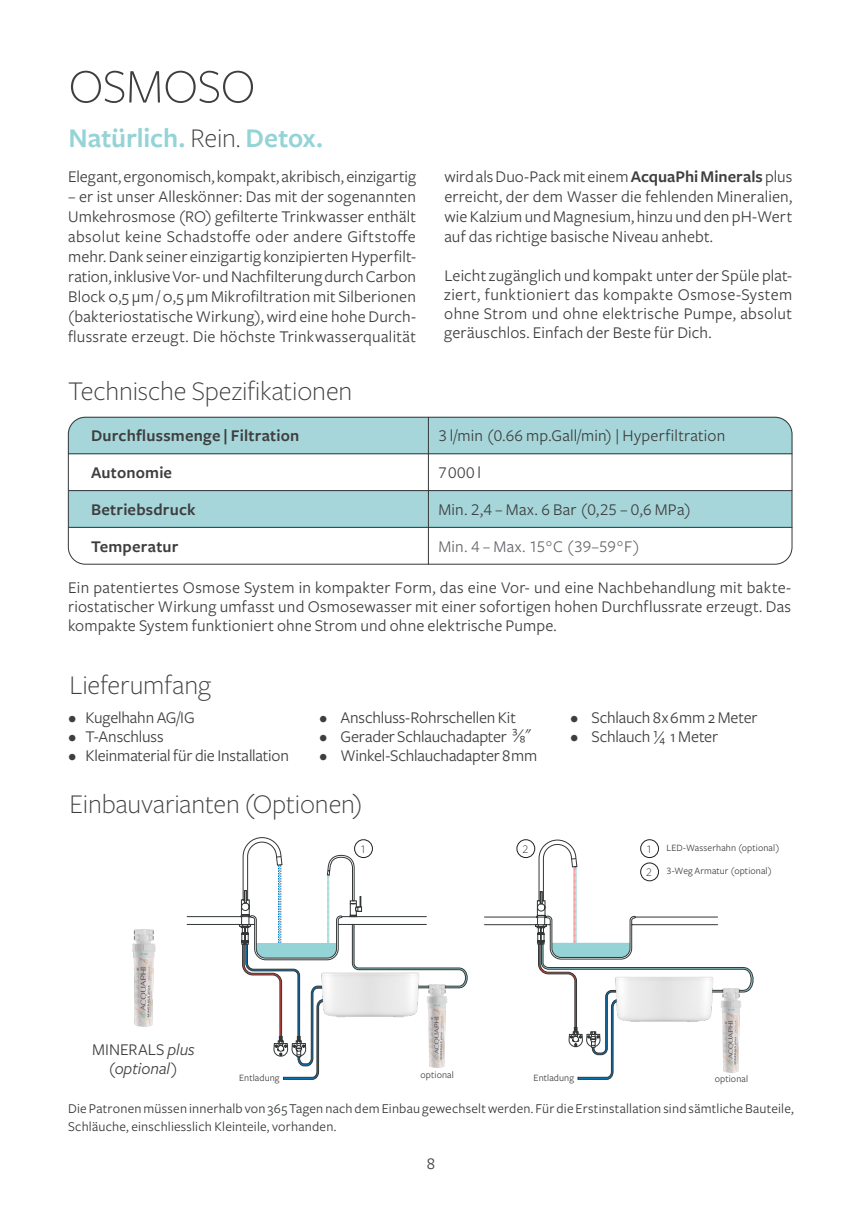
<style>
.page{position:relative;width:862px;height:1214px;background:#fff}
.page>*{position:absolute;margin:0;border:0;box-sizing:border-box;transform-origin:0 0}
.t1{font:300 50px "Freight Sans Pro";letter-spacing:-.01em;color:#3e3e3f}
.t2{font:300 28px "Freight Sans Pro";letter-spacing:-.005em;color:#3e3e3f}
.t3{font:600 28px "Freight Sans Pro";letter-spacing:-.005em;color:#94d3d6}
.t4{font:17px/20px "Freight Sans Pro";letter-spacing:.005em;color:#3e3e3f;text-align:justify}
.t5{font:600 17px "Freight Sans Pro";letter-spacing:.01em;color:#3e3e3f}
.t6{font:17px "Freight Sans Pro";letter-spacing:.005em;color:#64666a}
.t7{font:italic 17px/19px "Freight Sans Pro";color:#3e3e3f;text-align:center}
.t8{font:14px/18px "Freight Sans Pro";letter-spacing:.015em;color:#333638}
.t9{font:300 12px/23.2px "Freight Sans Pro";color:#231f20}
.t10{font:10px "Freight Sans Pro";letter-spacing:.01em;color:#3e3e3f}
.s1{font-weight:300;color:#3e3e3f}
.s2{font-weight:600}
.s3{color:#333638}
.s4{font-style:normal}
</style>
<div class="page">
<div style="left:68px;top:416px;width:725px;height:38px;background:#a6d6d9"></div>
<div style="left:70px;top:491px;width:720px;height:36px;background:#a6d6d9"></div>
<div style="left:68px;top:417px;width:724px;height:147px;border:1px solid #333638;border-radius:17px"></div>
<hr style="left:68px;top:453px;width:724px;height:1px;background:#333638">
<hr style="left:68px;top:490px;width:724px;height:1px;background:#333638">
<hr style="left:68px;top:527px;width:724px;height:1px;background:#333638">
<hr style="left:428px;top:417px;width:1px;height:147px;background:#333638">
<img style="left:132px;top:929px;width:24px;height:98px">
<svg style="left:484px;top:839px;width:175px;height:90px"></svg>
<svg style="left:537px;top:866px;width:217px;height:213px"></svg>
<svg style="left:186px;top:837px;width:187px;height:108px"></svg>
<svg style="left:242px;top:854px;width:226px;height:225px"></svg>
<img style="left:321px;top:969px;width:99px;height:50px">
<img style="left:425px;top:975px;width:30px;height:94px">
<img style="left:719px;top:979px;width:30px;height:95px">
<img style="left:615px;top:973px;width:99px;height:51px">
<h1 class="t1" style="left:68px;top:53px;width:188px">OSMOSO</h1>
<h2 class="t3" style="left:68px;top:118px;width:256px">Natürlich. <span class="s1">Rein.</span> Detox.</h2>
<p class="t4" style="left:68px;top:166px;width:349px">Elegant, ergonomisch, kompakt, akribisch, einzigartig</p>
<p class="t4" style="left:68px;top:186px;width:349px">– er ist unser Alleskönner: Das mit der sogenannten Umkehrosmose (RO) gefilterte Trinkwasser enthält absolut keine Schadstoffe oder andere Giftstoffe mehr. Dank seiner einzigartig konzipierten Hyperfilt&shy;ration, inklusive Vor- und Nachfilterung durch Carbon Block 0,5 µm / 0,5 µm Mikrofiltration mit Silberionen (bakteriostatische Wirkung), wird eine hohe Durch&shy;flussrate erzeugt. Die höchste Trinkwasserqualität</p>
<h2 class="t2" style="left:68px;top:372px;width:286px">Technische Spezifikationen</h2>
<p class="t4" style="left:444px;top:166px;width:349px">wird als Duo-Pack mit einem <span class="s2">AcquaPhi Minerals</span> plus erreicht, der dem Wasser die fehlenden Mineralien, wie Kalzium und Magnesium, hinzu und den pH-Wert auf das richtige basische Niveau anhebt.</p>
<p class="t4" style="left:444px;top:265px;width:349px;line-height:19px">Leicht zugänglich und kompakt unter der Spüle plat&shy;ziert, funktioniert das kompakte Osmose-System ohne Strom und ohne elektrische Pumpe, absolut geräuschlos. Einfach der Beste für Dich.</p>
<p class="t5" style="left:91px;top:424px;width:210px">Durchflussmenge | Filtration</p>
<p class="t4" style="left:438px;top:425px;width:288px">3 l/min (0.66 mp.Gall/min) | Hyperfiltration</p>
<p class="t5" style="left:91px;top:461px;width:83px">Autonomie</p>
<p class="t4" style="left:438px;top:462px;width:44px">7 000 l</p>
<p class="t5" style="left:91px;top:498px;width:106px">Betriebsdruck</p>
<p class="t4" style="left:438px;top:498px;width:255px">Min. 2,4 – Max. 6 Bar (0,25 – 0,6 MPa)</p>
<p class="t5" style="left:91px;top:535px;width:89px">Temperatur</p>
<p class="t6" style="left:438px;top:535px;width:204px">Min. 4 – Max. 15°C (39–59°F)</p>
<p class="t4" style="left:68px;top:577px;width:725px;line-height:19px">Ein patentiertes Osmose System in kompakter Form, das eine Vor- und eine Nachbehandlung mit bakte&shy;riostatischer Wirkung umfasst und Osmosewasser mit einer sofortigen hohen Durchflussrate erzeugt. Das kompakte System funktioniert ohne Strom und ohne elektrische Pumpe.</p>
<h2 class="t2" style="left:70px;top:666px;width:143px">Lieferumfang</h2>
<p class="t4" style="left:68px;top:706px;width:128px">• Kugelhahn AG/IG</p>
<p class="t4" style="left:68px;top:725px;width:97px">• T-Anschluss</p>
<p class="t4" style="left:68px;top:744px;width:222px">• Kleinmaterial für die Installation</p>
<p class="t4" style="left:319px;top:706px;width:198px">• Anschluss-Rohrschellen Kit</p>
<p class="t4" style="left:319px;top:725px;width:213px">• Gerader Schlauchadapter <span class="s3">3/8"</span></p>
<p class="t4" style="left:319px;top:744px;width:219px">• Winkel-Schlauchadapter 8 mm</p>
<h2 class="t2" style="left:70px;top:785px;width:294px">Einbauvarianten (Optionen)</h2>
<p class="t4" style="left:570px;top:706px;width:189px">• Schlauch 8 x 6 mm 2 Meter</p>
<p class="t4" style="left:570px;top:725px;width:149px">• Schlauch <span class="s3">1/4</span> 1 Meter</p>
<p class="t9" style="left:360px;top:836px;width:7px">1</p>
<p class="t9" style="left:522px;top:836px;width:7px">2</p>
<p class="t9" style="left:646px;top:836px;width:7px">1<br>2</p>
<p class="t10" style="left:666px;top:840px;width:115px">LED-Wasserhahn (optional)</p>
<p class="t10" style="left:666px;top:864px;width:108px">3-Weg Armatur (optional)</p>
<p class="t7" style="left:92px;top:1039px;width:104px"><span class="s4">MINERALS</span> plus (optional)</p>
<p class="t10" style="left:420px;top:1067px;width:35px">optional</p>
<p class="t10" style="left:239px;top:1070px;width:42px">Entladung</p>
<p class="t10" style="left:534px;top:1070px;width:42px">Entladung</p>
<p class="t10" style="left:715px;top:1071px;width:35px">optional</p>
<p class="t8" style="left:68px;top:1098px;width:727px">Die Patronen müssen innerhalb von 365 Tagen nach dem Einbau gewechselt werden. Für die Erstinstallation sind sämtliche Bauteile,<br>Schläuche, einschliesslich Kleinteile, vorhanden.</p>
<p class="t4" style="left:427px;top:1152px;width:10px">8</p>
</div>
